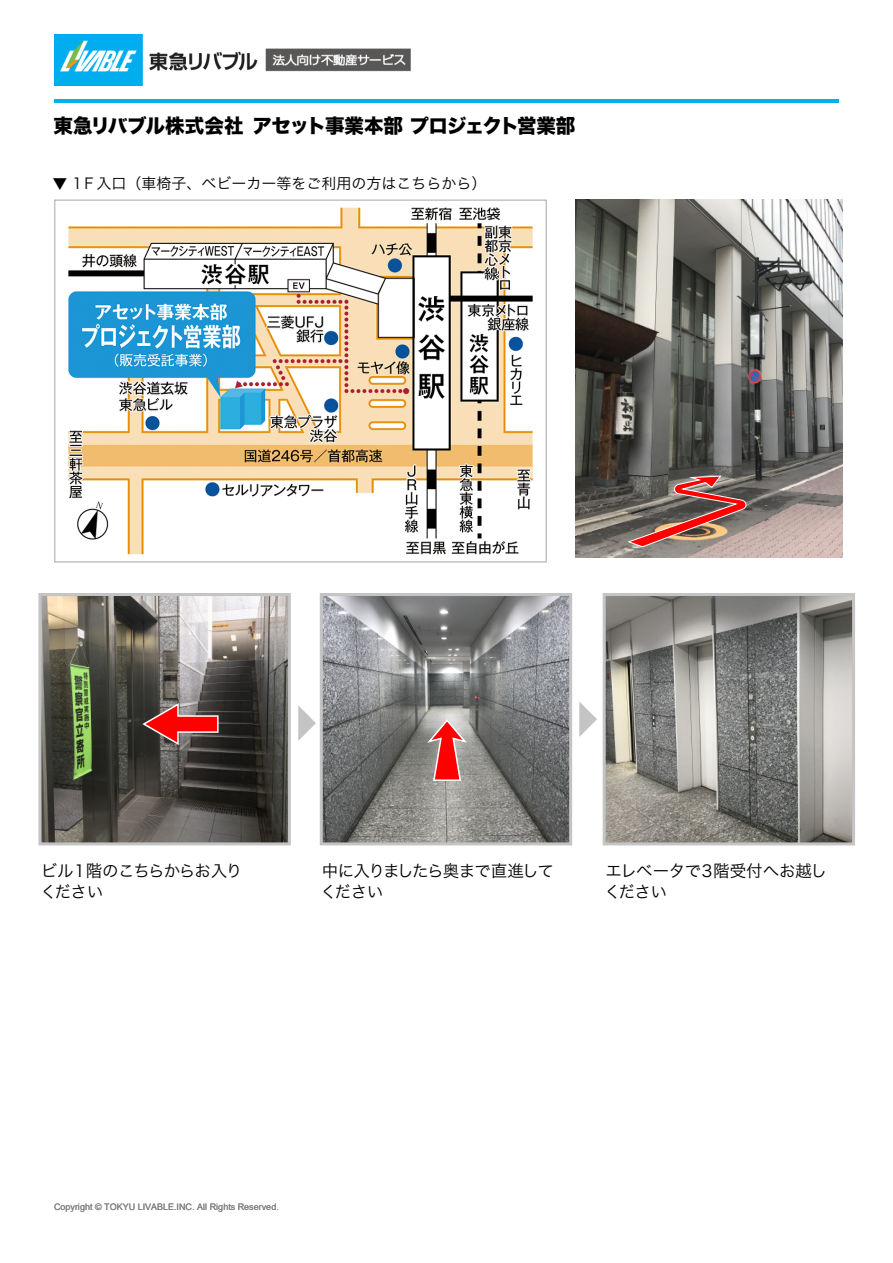
<style>
.page{position:relative;width:893px;height:1263px;background:#fff}
.page>*{position:absolute;margin:0;border:0;box-sizing:border-box;transform-origin:0 0}
.t1{font:19.5px "Hira Kaku Std N W8";letter-spacing:-.025em;color:#000}
.t2{font:16.5px/21px "Hira Kaku Pro W3";letter-spacing:-.045em;color:#000}
.t3{font:15px "Hira Kaku Pro W3";color:#000}
.t4{font:9px "Arial";color:#808080}
</style>
<div class="page">
<img style="left:54px;top:34px;width:356px;height:52px">
<hr style="left:54px;top:99px;width:785px;height:3px;background:#00b0f0">
<img style="left:575px;top:199px;width:267px;height:359px">
<img style="left:42px;top:597px;width:245px;height:244px">
<img style="left:324px;top:597px;width:244px;height:244px">
<img style="left:607px;top:597px;width:244px;height:244px">
<svg style="left:626px;top:475px;width:121px;height:73px;background:#936760"></svg>
<svg style="left:141px;top:702px;width:78px;height:44px;background:#9a4241"></svg>
<svg style="left:425px;top:718px;width:44px;height:64px;background:#cd7674"></svg>
<div style="left:38px;top:593px;width:253px;height:252px;border:3px solid #c4c4c4"></div>
<div style="left:320px;top:593px;width:252px;height:252px;border:3px solid #c4c4c4"></div>
<div style="left:603px;top:593px;width:252px;height:252px;border:3px solid #c4c4c4"></div>
<svg style="left:298px;top:705px;width:18px;height:36px"></svg>
<svg style="left:579px;top:702px;width:18px;height:35px"></svg>
<img style="left:68px;top:207px;width:465px;height:348px">
<p class="t1" style="left:53px;top:114px;width:524px">東急リバブル株式会社 アセット事業本部 プロジェクト営業部</p>
<p class="t3" style="left:52px;top:170px;width:436px">▼ 1 F 入口（車椅子、ベビーカー等をご利用の方はこちらから）</p>
<p class="t2" style="left:40px;top:859px;width:203px">ビル１階のこちらからお入りください</p>
<p class="t2" style="left:321px;top:859px;width:235px">中に入りましたら奥まで直進してください</p>
<p class="t2" style="left:604px;top:859px;width:224px">エレベータで３階受付へお越しください</p>
<p class="t4" style="left:54px;top:1201px;width:226px">Copyright © TOKYU LIVABLE.INC. All Rights Reserved.</p>
</div>
